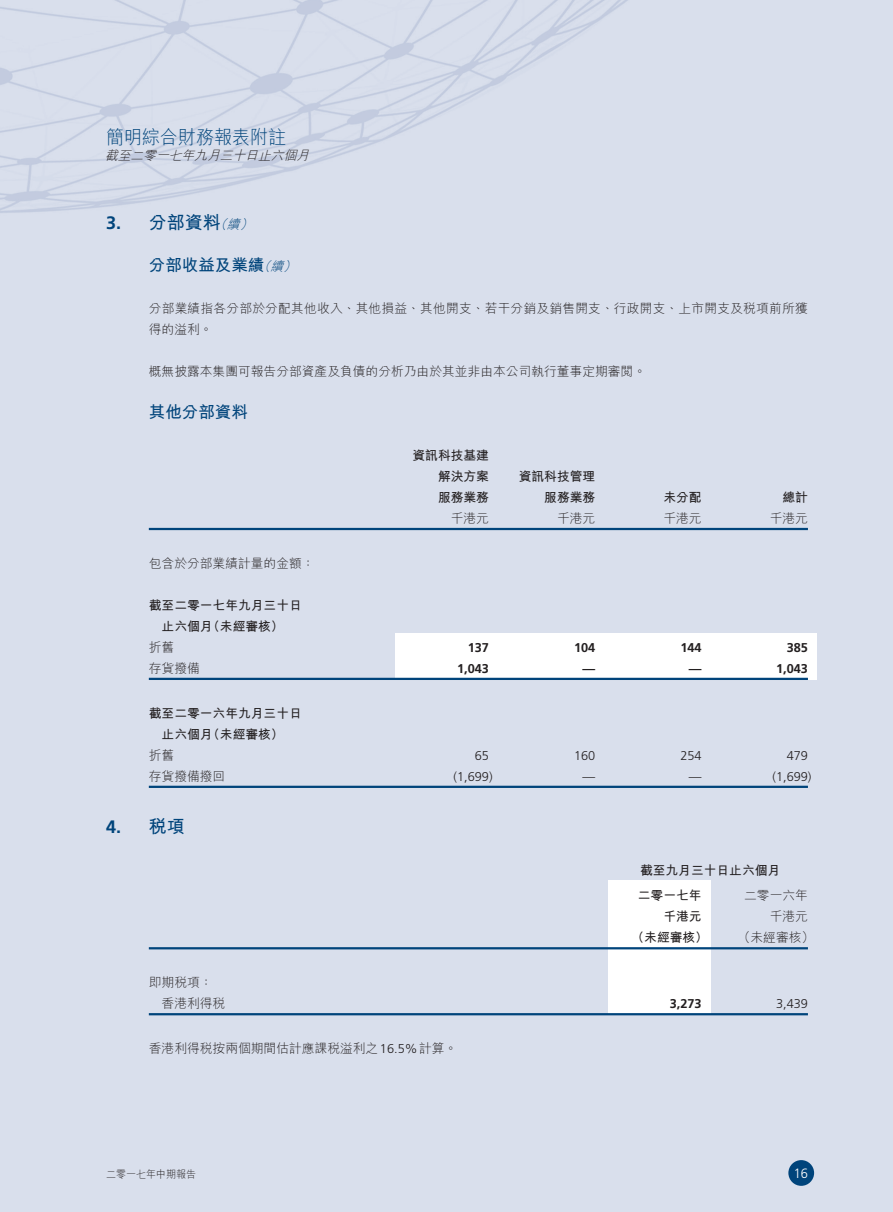
<style>
.page{position:relative;width:893px;height:1212px;background:#d9dfec}
.page>*{position:absolute;margin:0;border:0;box-sizing:border-box;transform-origin:0 0}
.Heading_2{font:300 18.9px "M Hei HK";color:#00447b;scale:.95 1}
.Subhead_1{font:700 18px "M Hei HK";color:#00447b}
.Subhead_1-2{font:700 18px "Frutiger LT Std";color:#00447b}
.Subhead_2{font:700 16.5px "M Hei HK";color:#00447b}
.t1{font:300 13.5px "Frutiger LT Std";color:#fff;scale:.95 1}
.Body_text{font:300 12.75px/21px "M Hei HK";color:#231f20}
.Table_4_Colume{font:700 12.75px "M Hei HK";color:#231f20}
.Table_4_Colume-2{font:300 12.75px "M Hei HK";color:#231f20}
.Table_4_Colume-3{font:300 12.75px "Frutiger LT Std";color:#231f20}
.Table_2_Colume{font:700 12.75px "M Hei HK";color:#231f20}
.Table_4_Colume-4{font:700 12.75px "Frutiger LT Std";color:#231f20}
.Table_2_Colume-2{font:300 12.75px "M Hei HK";color:#231f20}
.Date{font:italic 300 12.75px "M Hei HK";color:#231f20}
.Table_2_Colume-3{font:300 12.75px "Frutiger LT Std";color:#231f20}
.Table_2_Colume-4{font:700 12.75px "Frutiger LT Std";color:#231f20}
.Subhead_1-3{font:italic 300 12.75px "M Hei HK";color:#00447b}
.Subhead_2-2{font:italic 300 12.75px "M Hei HK";color:#00447b}
.t2{font:300 10.5px "M Hei HK";color:#231f20;scale:.95 1}
.s1{font-family:"Frutiger LT Std"}
</style>
<div class="page">
<img style="left:0;top:0;width:628px;height:213px">
<div style="left:788px;top:1160px;width:26px;height:26px;background:#00447b;border-radius:50%"></div>
<div style="left:608px;top:880px;width:102px;height:135px;background:#fff"></div>
<div style="left:395px;top:634px;width:421px;height:46px;background:#fff"></div>
<hr style="left:149px;top:528px;width:659px;height:2px;background:#00447b">
<hr style="left:149px;top:678px;width:659px;height:2px;background:#00447b">
<hr style="left:149px;top:786px;width:659px;height:2px;background:#00447b">
<hr style="left:149px;top:947px;width:659px;height:2px;background:#00447b">
<hr style="left:149px;top:1013px;width:659px;height:2px;background:#00447b">
<p class="Heading_2" style="left:106px;top:127px;width:191px">簡明綜合財務報表附註</p>
<p class="Date" style="left:105px;top:149px;width:209px">截至二零一七年九月三十日止六個月</p>
<p class="Subhead_1-2" style="left:106px;top:212px;width:17px">3.</p>
<p class="Subhead_1-2" style="left:106px;top:816px;width:17px">4.</p>
<p class="Subhead_1" style="left:149px;top:209px;width:73px">分部資料</p>
<p class="Subhead_1-3" style="left:227px;top:217px;width:18px">續</p>
<p class="Subhead_1-3" style="left:214px;top:217px;width:18px">（</p>
<p class="Subhead_1-3" style="left:240px;top:217px;width:18px">(</p>
<p class="Subhead_2" style="left:149px;top:253px;width:117px">分部收益及業績</p>
<p class="Body_text" style="left:149px;top:297px;width:660px">分部業績指各分部於分配其他收入、其他損益、其他開支、若干分銷及銷售開支、行政開支、上市開支及稅項前所獲得的溢利。</p>
<p class="Body_text" style="left:149px;top:360px;width:499px">概無披露本集團可報告分部資產及負債的分析乃由於其並非由本公司執行董事定期審閱。</p>
<p class="Subhead_2" style="left:149px;top:400px;width:100px">其他分部資料</p>
<p class="Table_4_Colume" style="left:412px;top:446px;width:78px">資訊科技基建</p>
<p class="Table_4_Colume" style="left:519px;top:467px;width:78px">資訊科技管理</p>
<p class="Subhead_2-2" style="left:270px;top:259px;width:18px">續</p>
<p class="Subhead_2-2" style="left:258px;top:259px;width:18px">（</p>
<p class="Subhead_2-2" style="left:283px;top:259px;width:18px">(</p>
<p class="Table_4_Colume" style="left:438px;top:467px;width:52px">解決方案</p>
<p class="Table_4_Colume" style="left:438px;top:488px;width:52px">服務業務</p>
<p class="Table_4_Colume" style="left:544px;top:488px;width:52px">服務業務</p>
<p class="Table_4_Colume" style="left:663px;top:488px;width:40px">未分配</p>
<p class="Table_4_Colume" style="left:782px;top:488px;width:27px">總計</p>
<p class="Table_4_Colume-2" style="left:451px;top:511px;width:40px">千港元</p>
<p class="Table_4_Colume-2" style="left:557px;top:511px;width:40px">千港元</p>
<p class="Table_4_Colume-2" style="left:663px;top:511px;width:40px">千港元</p>
<p class="Table_4_Colume-2" style="left:770px;top:511px;width:40px">千港元</p>
<p class="Table_4_Colume-2" style="left:149px;top:556px;width:167px">包含於分部業績計量的金額：</p>
<p class="Table_4_Colume" style="left:149px;top:596px;width:154px">截至二零一七年九月三十日</p>
<p class="Table_4_Colume" style="left:207px;top:617px;width:78px">（未經審核(</p>
<p class="Table_4_Colume" style="left:162px;top:617px;width:52px">止六個月</p>
<p class="Table_4_Colume-2" style="left:149px;top:640px;width:27px">折舊</p>
<p class="Table_4_Colume-4" style="left:468px;top:640px;width:23px">137</p>
<p class="Table_4_Colume-4" style="left:574px;top:640px;width:23px">104</p>
<p class="Table_4_Colume-4" style="left:680px;top:640px;width:23px">144</p>
<p class="Table_4_Colume-4" style="left:787px;top:640px;width:23px">385</p>
<p class="Table_4_Colume-2" style="left:149px;top:661px;width:52px">存貨撥備</p>
<p class="Table_4_Colume" style="left:149px;top:704px;width:154px">截至二零一六年九月三十日</p>
<p class="Table_4_Colume" style="left:207px;top:725px;width:78px">（未經審核(</p>
<p class="Table_4_Colume" style="left:162px;top:725px;width:52px">止六個月</p>
<p class="Table_4_Colume-4" style="left:457px;top:661px;width:33px">1,043</p>
<p class="Table_4_Colume-4" style="left:583px;top:661px;width:14px">—</p>
<p class="Table_4_Colume-4" style="left:689px;top:661px;width:14px">—</p>
<p class="Table_4_Colume-4" style="left:776px;top:661px;width:33px">1,043</p>
<p class="Table_4_Colume-2" style="left:149px;top:748px;width:27px">折舊</p>
<p class="Table_4_Colume-3" style="left:475px;top:748px;width:16px">65</p>
<p class="Table_4_Colume-3" style="left:574px;top:748px;width:23px">160</p>
<p class="Table_4_Colume-3" style="left:680px;top:748px;width:23px">254</p>
<p class="Table_4_Colume-3" style="left:787px;top:748px;width:23px">479</p>
<p class="Table_4_Colume-2" style="left:149px;top:769px;width:78px">存貨撥備撥回</p>
<p class="Subhead_1" style="left:149px;top:813px;width:37px">稅項</p>
<p class="Table_4_Colume-3" style="left:454px;top:769px;width:40px">)1,699(</p>
<p class="Table_4_Colume-3" style="left:583px;top:769px;width:14px">—</p>
<p class="Table_4_Colume-3" style="left:689px;top:769px;width:14px">—</p>
<p class="Table_4_Colume-3" style="left:772px;top:769px;width:40px">)1,699(</p>
<p class="Table_2_Colume" style="left:640px;top:861px;width:142px">截至九月三十日止六個月</p>
<p class="Table_2_Colume-2" style="left:744px;top:889px;width:65px">二零一六年</p>
<p class="Table_2_Colume" style="left:638px;top:886px;width:65px">二零一七年</p>
<p class="Table_2_Colume" style="left:663px;top:907px;width:40px">千港元</p>
<p class="Table_2_Colume-2" style="left:770px;top:910px;width:40px">千港元</p>
<p class="Table_2_Colume" style="left:631px;top:928px;width:78px">（未經審核）</p>
<p class="Table_2_Colume-2" style="left:738px;top:931px;width:78px">（未經審核(</p>
<p class="Table_2_Colume-2" style="left:149px;top:976px;width:65px">即期稅項：</p>
<p class="Table_2_Colume-2" style="left:162px;top:997px;width:65px">香港利得稅</p>
<p class="Body_text" style="left:149px;top:1037px;width:310px">香港利得稅按兩個期間估計應課稅溢利之<span class="s1">16.5%</span>計算。</p>
<p class="Table_2_Colume-4" style="left:670px;top:996px;width:33px">3,273</p>
<p class="Table_2_Colume-3" style="left:776px;top:996px;width:33px">3,439</p>
<p class="t2" style="left:106px;top:1169px;width:96px">二零一七年中期報告</p>
<p class="t1" style="left:794px;top:1165px;width:17px">16</p>
</div>
